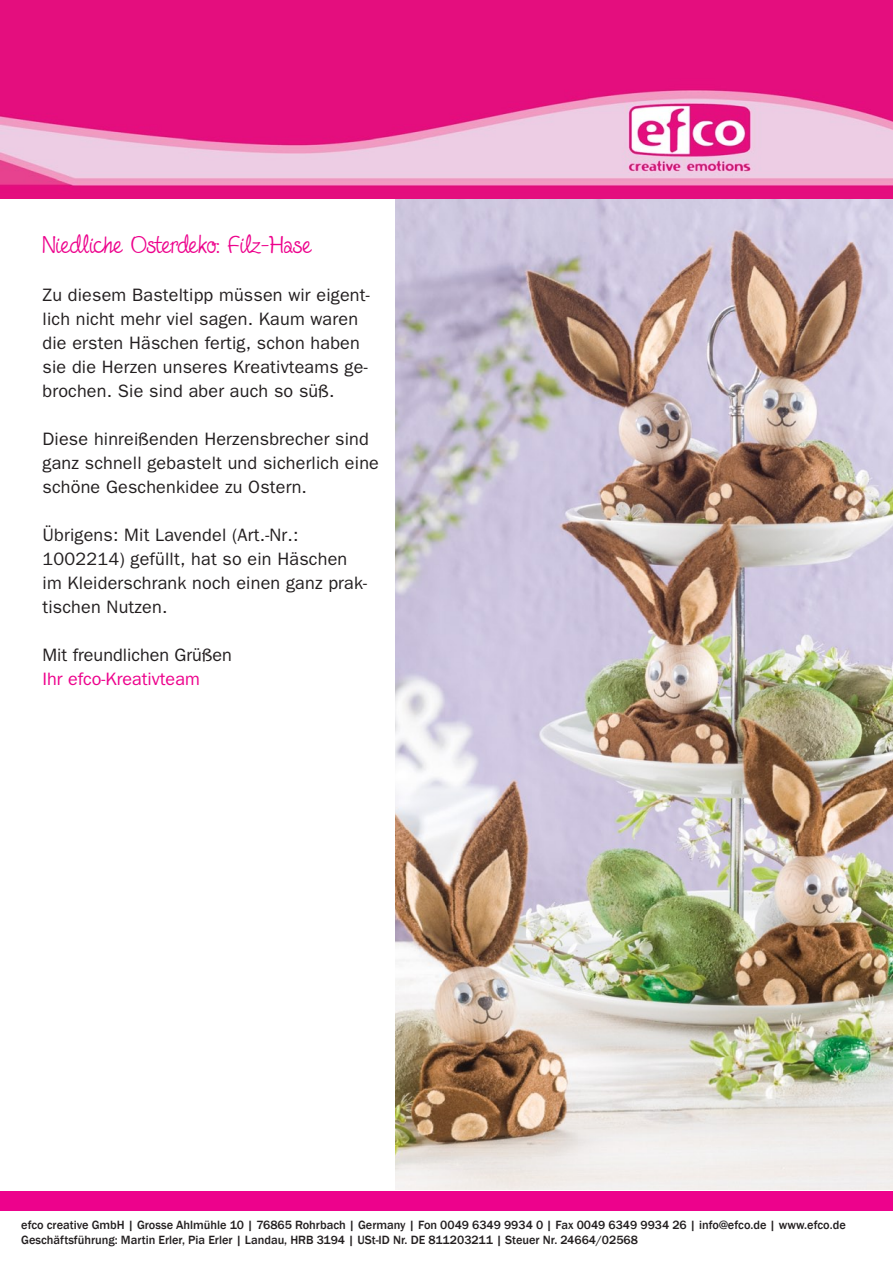
<style>
.page{position:relative;width:893px;height:1263px;background:#fff}
.page>*{position:absolute;margin:0;border:0;box-sizing:border-box;transform-origin:0 0}
.t1{font:27px "Fineliner Script";color:#ed028c}
.t2{font:18px/24px "Franklin Gothic";letter-spacing:.01em;color:#231f20}
.t3{font:18px "Franklin Gothic";color:#ed028c}
.t4{font:500 12.3px "Franklin Gothic";color:#231f20}
</style>
<div class="page">
<img style="left:395px;top:199px;width:498px;height:990px">
<img style="left:0;top:0;width:893px;height:199px">
<div style="left:0;top:1191px;width:893px;height:19px;background:#ed028c"></div>
<p class="t1" style="left:43px;top:230px;width:271px">Niedliche Osterdeko: Filz-Hase</p>
<p class="t2" style="left:43px;top:283px;width:329px">Zu diesem Basteltipp müssen wir eigent&shy;lich nicht mehr viel sagen. Kaum waren die ersten Häschen fertig, schon haben sie die Herzen unseres Kreativteams ge&shy;brochen. Sie sind aber auch so süß.</p>
<p class="t2" style="left:43px;top:427px;width:338px">Diese hinreißenden Herzensbrecher sind ganz schnell gebastelt und sicherlich eine schöne Geschenkidee zu Ostern.</p>
<p class="t2" style="left:43px;top:523px;width:326px">Übrigens: Mit Lavendel (Art.-Nr.:<br>1002214) gefüllt, hat so ein Häschen im Kleiderschrank noch einen ganz prak&shy;tischen Nutzen.</p>
<p class="t2" style="left:43px;top:643px;width:191px">Mit freundlichen Grüßen</p>
<p class="t3" style="left:43px;top:668px;width:159px">Ihr efco-Kreativteam</p>
<p class="t4" style="left:21px;top:1217px;width:826px">efco creative GmbH | Grosse Ahlmühle 10 | 76865 Rohrbach | Germany | Fon 0049 6349 9934 0 | Fax 0049 6349 9934 26 | info@efco.de | www.efco.de</p>
<p class="t4" style="left:21px;top:1232px;width:618px">Geschäftsführung: Martin Erler, Pia Erler | Landau, HRB 3194 | USt-ID Nr. DE 811203211 | Steuer Nr. 24664/02568</p>
</div>
